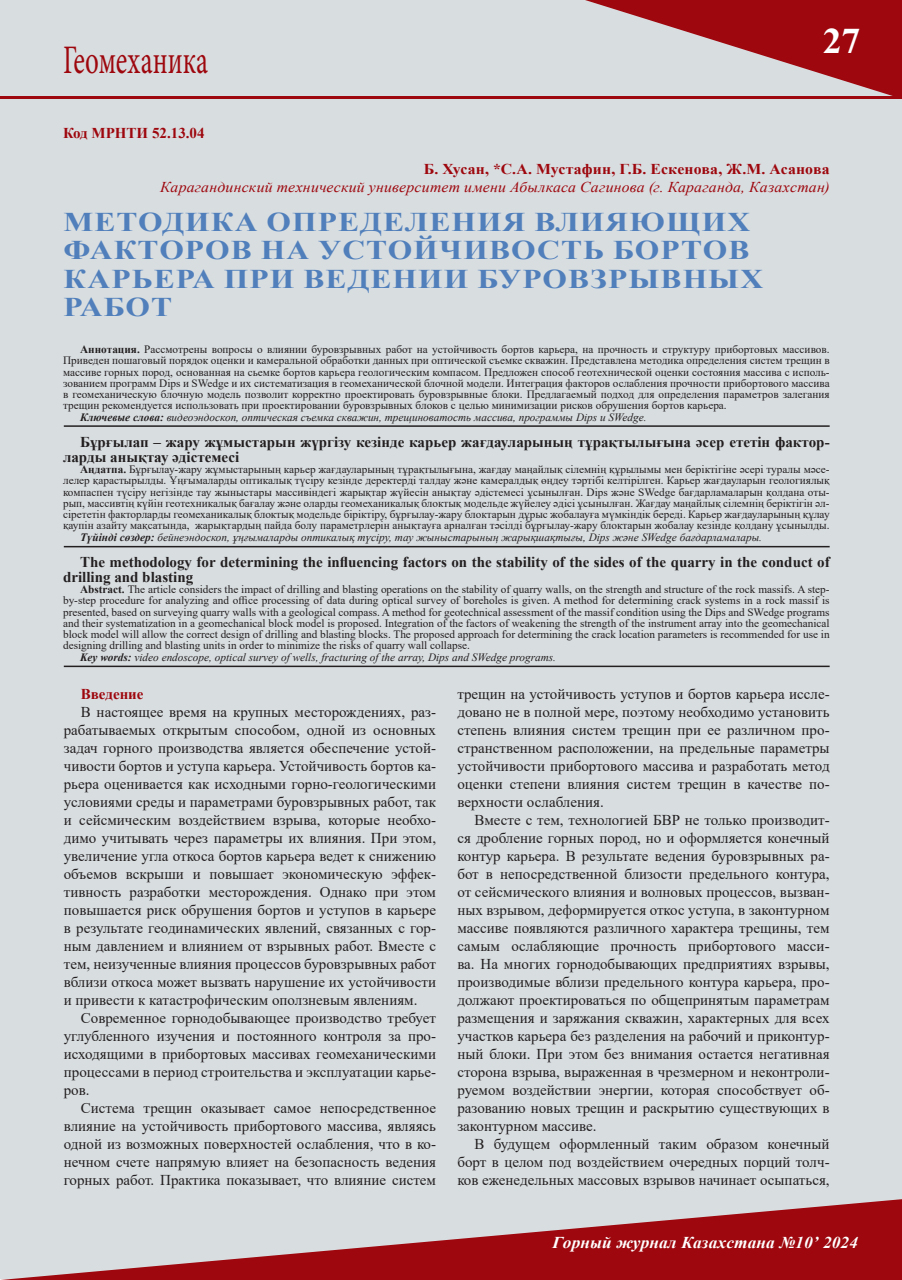
<style>
.page{position:relative;width:902px;height:1280px;background:#fff}
.page>*{position:absolute;margin:0;border:0;box-sizing:border-box;transform-origin:0 0}
.Рубрика{font:40.5px "Minion Pro";color:#9d070d;scale:.67 1}
.t1{font:700 36px "Times New Roman";color:#fff;scale:1.05 1}
.Заг{font:700 27px/28.5px "Times New Roman";letter-spacing:.035em;color:#507fbb;scale:1.17 1}
.t2{font:italic 700 16.5px "Times New Roman";letter-spacing:.005em;color:#fff;scale:1.05 1}
.t3{font:15px/18px "Times New Roman";color:#231f20;text-align:justify}
.t4{font:700 15px/15px "Times New Roman";color:#231f20}
.автор_под_новый{font:italic 15px "Times New Roman";letter-spacing:.015em;color:#9d070d;scale:1.05 1}
.авто_новый{font:700 15px "Times New Roman";color:#9d070d;scale:1.05 1}
.УДК{font:700 15px "Times New Roman";color:#9d070d}
.авто_новый-2{font:700 15px "Times New Roman";color:#9d070d}
.t5{font:11.25px/11.2px "Times New Roman";color:#231f20;text-align:justify}
.t6{font:italic 11.25px "Times New Roman";color:#231f20}
.s1{font-weight:700}
</style>
<div class="page">
<div style="left:1px;top:1px;width:900px;height:1278px;background:#d8dde0"></div>
<svg style="left:585px;top:0;width:316px;height:96px"></svg>
<svg style="left:0;top:1199px;width:901px;height:81px"></svg>
<hr style="left:1px;top:96px;width:900px;height:3px;background:#9d070d">
<hr style="left:64px;top:425px;width:765px;height:2px;background:#231f20">
<hr style="left:64px;top:546px;width:765px;height:1px;background:#231f20">
<hr style="left:64px;top:666px;width:765px;height:1px;background:#231f20">
<p class="Рубрика" style="left:63px;top:33px;width:218px">Геомеханика</p>
<p class="УДК" style="left:63px;top:122px;width:143px">Код МРНТИ 52.13.04</p>
<h2 class="t1" style="left:822px;top:15px;width:38px">27</h2>
<p class="авто_новый" style="left:424px;top:158px;width:388px">Б. Хусан, *С.А. Мустафин, Г.Б. Ескенова, Ж.М. Асанова</p>
<p class="автор_под_новый" style="left:160px;top:176px;width:639px">Карагандинский технический университет имени Абылкаса Сагинова (г. Караганда, Казахстан)</p>
<p class="Заг" style="left:64px;top:207px;width:599px">МЕТОДИКА ОПРЕДЕЛЕНИЯ ВЛИЯЮЩИХ<br>ФАКТОРОВ НА УСТОЙЧИВОСТЬ БОРТОВ<br>КАРЬЕРА ПРИ ВЕДЕНИИ БУРОВЗРЫВНЫХ<br>РАБОТ</p>
<p class="t5" style="left:63px;top:343px;width:768px;text-indent:17px"><span class="s1">Аннотация.</span> Рассмотрены вопросы о влиянии буровзрывных работ на устойчивость бортов карьера, на прочность и структуру прибортовых массивов.<br>Приведен пошаговый порядок оценки и камеральной обработки данных при оптической съемке скважин. Представлена методика определения систем трещин в массиве горных пород, основанная на сьемке бортов карьера геологическим компасом. Предложен способ геотехнической оценки состояния массива с исполь&shy;зованием программ Dips и SWedge и их систематизация в геомеханической блочной модели. Интеграция факторов ослабления прочности прибортового массива в геомеханическую блочную модель позволит корректно проектировать буровзрывные блоки. Предлагаемый подход для определения параметров залегания трещин рекомендуется использовать при проектировании буровзрывных блоков с целью минимизации рисков обрушения бортов карьера.</p>
<p class="t6" style="left:80px;top:409px;width:568px"><span class="s1">Ключевые слова:</span> видеоэндоскоп, оптическая съемка скважин, трещиноватость массива, программы Dips и SWedge.</p>
<p class="t4" style="left:63px;top:434px;width:768px;text-indent:17px">Бұрғылап – жару жұмыстарын жүргізу кезінде карьер жағдауларының тұрақтылығына әсер ететін фактор&shy;ларды анықтау әдістемесі</p>
<p class="t5" style="left:63px;top:463px;width:768px;text-indent:17px"><span class="s1">Аңдатпа.</span> Бұрғылау-жару жұмыстарының карьер жағдауларының тұрақтылығына, жағдау маңайлық сілемнің құрылымы мен беріктігіне әсері туралы мәсе&shy;лелер қарастырылды. Ұңғымаларды оптикалық түсіру кезінде деректерді талдау және камералдық өңдеу тәртібі келтірілген. Карьер жағдауларын геологиялық компаспен түсіру негізінде тау жыныстары массивіндегі жарықтар жүйесін анықтау әдістемесі ұсынылған. Dips және SWedge бағдарламаларын қолдана оты&shy;рып, массивтің күйін геотехникалық бағалау және оларды геомеханикалық блоктық модельде жүйелеу әдісі ұсынылған. Жағдау маңайлық сілемнің беріктігін әл&shy;сірететін факторларды геомеханикалық блоктық модельде біріктіру, бұрғылау-жару блоктарын дұрыс жобалауға мүмкіндік береді. Карьер жағдауларының құлау қаупін азайту мақсатында, жарықтардың пайда болу параметрлерін анықтауға арналған тәсілді бұрғылау-жару блоктарын жобалау кезінде қолдану ұсынылды.</p>
<p class="t6" style="left:80px;top:529px;width:683px"><span class="s1">Түйінді сөздер:</span> бейнеэндоскоп, ұңғымаларды оптикалық түсіру, тау жыныстарының жарықшақтығы, Dips және SWedge бағдарламалары.</p>
<p class="t4" style="left:63px;top:554px;width:768px;text-indent:17px">The methodology for determining the influencing factors on the stability of the sides of the quarry in the conduct of drilling and blasting</p>
<p class="t5" style="left:63px;top:583px;width:768px;text-indent:17px"><span class="s1">Abstract.</span> The article considers the impact of drilling and blasting operations on the stability of quarry walls, on the strength and structure of the rock massifs. A step&shy;by-step procedure for analyzing and office processing of data during optical survey of boreholes is given. A method for determining crack systems in a rock massif is presented, based on surveying quarry walls with a geological compass. A method for geotechnical assessment of the massif condition using the Dips and SWedge programs and their systematization in a geomechanical block model is proposed. Integration of the factors of weakening the strength of the instrument array into the geomechanical block model will allow the correct design of drilling and blasting blocks. The proposed approach for determining the crack location parameters is recommended for use in designing drilling and blasting units in order to minimize the risks of quarry wall collapse.</p>
<p class="t6" style="left:80px;top:649px;width:477px"><span class="s1">Key words:</span> video endoscope, optical survey of wells, fracturing of the array, Dips and SWedge programs.</p>
<p class="авто_новый-2" style="left:81px;top:683px;width:64px">Введение</p>
<p class="t3" style="left:64px;top:702px;width:374px;text-indent:17px">В настоящее время на крупных месторождениях, раз&shy;рабатываемых открытым способом, одной из основных задач горного производства является обеспечение устой&shy;чивости бортов и уступа карьера. Устойчивость бортов ка&shy;рьера оценивается как исходными горно-геологическими условиями среды и параметрами буровзрывных работ, так и сейсмическим воздействием взрыва, которые необхо&shy;димо учитывать через параметры их влияния. При этом, увеличение угла откоса бортов карьера ведет к снижению объемов вскрыши и повышает экономическую эффек&shy;тивность разработки месторождения. Однако при этом повышается риск обрушения бортов и уступов в карьере в результате геодинамических явлений, связанных с гор&shy;ным давлением и влиянием от взрывных работ. Вместе с тем, неизученные влияния процессов буровзрывных работ вблизи откоса может вызвать нарушение их устойчивости и привести к катастрофическим оползневым явлениям.</p>
<p class="t3" style="left:64px;top:1008px;width:374px;text-indent:17px">Cовременное горнодобывающее производство требует углубленного изучения и постоянного контроля за про&shy;исходящими в прибортовых массивах геомеханическими процессами в период строительства и эксплуатации карье&shy;ров.</p>
<p class="t3" style="left:64px;top:1098px;width:374px;text-indent:17px">Система трещин оказывает самое непосредственное влияние на устойчивость прибортового массива, являясь одной из возможных поверхностей ослабления, что в ко&shy;нечном счете напрямую влияет на безопасность ведения горных работ. Практика показывает, что влияние систем</p>
<p class="t3" style="left:457px;top:685px;width:374px">трещин на устойчивость уступов и бортов карьера иссле&shy;довано не в полной мере, поэтому необходимо установить степень влияния систем трещин при ее различном про&shy;странственном расположении, на предельные параметры устойчивости прибортового массива и разработать метод оценки степени влияния систем трещин в качестве по&shy;верхности ослабления.</p>
<p class="t3" style="left:457px;top:811px;width:374px;text-indent:17px">Вместе с тем, технологией БВР не только производит&shy;ся дробление горных пород, но и оформляется конечный контур карьера. В результате ведения буровзрывных ра&shy;бот в непосредственной близости предельного контура, от сейсмического влияния и волновых процессов, вызван&shy;ных взрывом, деформируется откос уступа, в законтурном массиве появляются различного характера трещины, тем самым ослабляющие прочность прибортового масси&shy;ва. На многих горнодобывающих предприятиях взрывы, производимые вблизи предельного контура карьера, про&shy;должают проектироваться по общепринятым параметрам размещения и заряжания скважин, характерных для всех участков карьера без разделения на рабочий и приконтур&shy;ный блоки. При этом без внимания остается негативная сторона взрыва, выраженная в чрезмерном и неконтроли&shy;руемом воздействии энергии, которая способствует об&shy;разованию новых трещин и раскрытию существующих в законтурном массиве.</p>
<p class="t3" style="left:457px;top:1135px;width:374px;text-indent:17px">В будущем оформленный таким образом конечный борт в целом под воздействием очередных порций толч&shy;ков еженедельных массовых взрывов начинает осыпаться,</p>
<p class="t2" style="left:552px;top:1231px;width:292px">Горный журнал Казахстана №10’ 2024</p>
</div>
